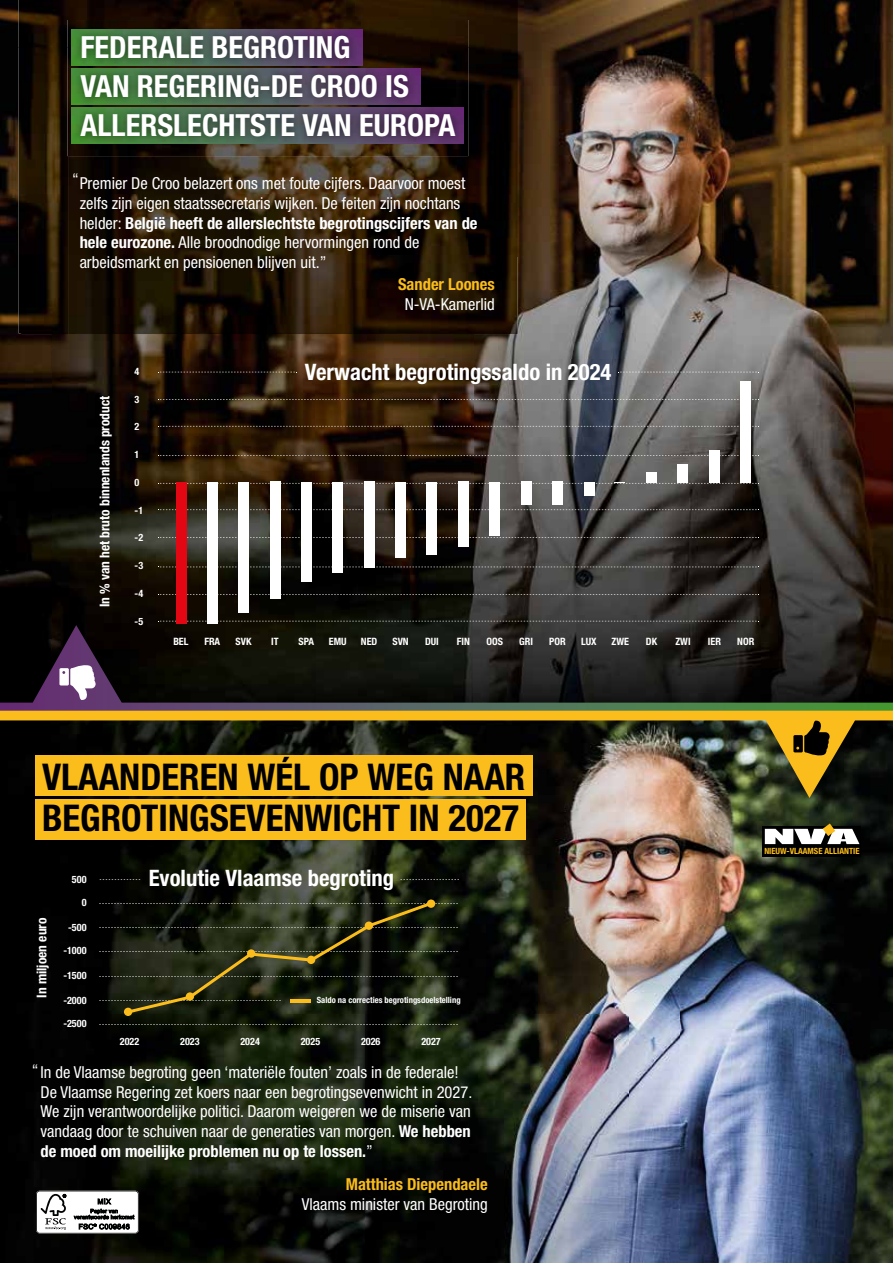
<style>
.page{position:relative;width:893px;height:1263px;background:#fff}
.page>*{position:absolute;margin:0;border:0;box-sizing:border-box;transform-origin:0 0}
.t1{font:700 condensed 36.9px/40.5px "Helvetica Neue LT Std";color:#000}
.t2{font:700 condensed 30.6px/39px "Helvetica Neue LT Std";color:#fff}
.t3{font:700 condensed 22.65px "Helvetica Neue LT Std";color:#fff}
.t4{font:condensed 16.5px/19.8px "Helvetica Neue LT Std";color:#fff}
.t5{font:700 condensed 16.5px "Helvetica Neue LT Std";color:#fbbd1b}
.t6{font:700 condensed 13.5px "Helvetica Neue LT Std";color:#fff}
.t7{font:700 condensed 10.2px "Helvetica Neue LT Std";color:#fff}
.t8{font:700 condensed 10.05px "Helvetica Neue LT Std";color:#fff}
.t9{font:700 condensed 8.55px "Helvetica Neue LT Std";color:#fff}
.t10{font:700 condensed 8.55px "Helvetica Neue LT Std";color:#fbbd1b}
.s1{font-weight:700}
</style>
<div class="page">
<img style="left:0;top:0;width:52px;height:625px">
<img style="left:518px;top:0;width:217px;height:256px">
<img style="left:735px;top:0;width:158px;height:625px">
<img style="left:473px;top:256px;width:263px;height:369px">
<img style="left:52px;top:334px;width:421px;height:291px">
<img style="left:19px;top:0;width:499px;height:47px">
<img style="left:19px;top:47px;width:49px;height:287px">
<img style="left:468px;top:47px;width:50px;height:287px">
<img style="left:68px;top:156px;width:400px;height:178px">
<img style="left:0;top:798px;width:893px;height:465px">
<div style="left:36px;top:799px;width:490px;height:40px;background:#fbbd1b"></div>
<img style="left:68px;top:20px;width:400px;height:136px">
<img style="left:72px;top:29px;width:291px;height:36px">
<img style="left:72px;top:68px;width:349px;height:36px">
<img style="left:72px;top:107px;width:392px;height:36px">
<svg style="left:158px;top:621px;width:601px;height:1px"></svg>
<svg style="left:158px;top:594px;width:601px;height:1px"></svg>
<svg style="left:158px;top:567px;width:601px;height:1px"></svg>
<svg style="left:158px;top:537px;width:601px;height:1px"></svg>
<svg style="left:158px;top:509px;width:601px;height:1px"></svg>
<svg style="left:158px;top:455px;width:601px;height:1px"></svg>
<svg style="left:158px;top:426px;width:601px;height:1px"></svg>
<svg style="left:158px;top:399px;width:601px;height:1px"></svg>
<svg style="left:158px;top:372px;width:139px;height:1px"></svg>
<svg style="left:618px;top:372px;width:141px;height:1px"></svg>
<div style="left:176px;top:482px;width:10px;height:142px;background:#e30613"></div>
<div style="left:207px;top:482px;width:11px;height:142px;background:#fff"></div>
<div style="left:239px;top:482px;width:10px;height:130px;background:#fff"></div>
<div style="left:270px;top:482px;width:10px;height:117px;background:#fff"></div>
<div style="left:301px;top:482px;width:11px;height:100px;background:#fff"></div>
<div style="left:333px;top:482px;width:10px;height:91px;background:#fff"></div>
<div style="left:364px;top:482px;width:10px;height:86px;background:#fff"></div>
<div style="left:395px;top:482px;width:10px;height:75px;background:#fff"></div>
<div style="left:427px;top:482px;width:10px;height:72px;background:#fff"></div>
<div style="left:458px;top:482px;width:10px;height:65px;background:#fff"></div>
<div style="left:490px;top:482px;width:10px;height:53px;background:#fff"></div>
<div style="left:521px;top:482px;width:10px;height:23px;background:#fff"></div>
<div style="left:553px;top:482px;width:10px;height:23px;background:#fff"></div>
<div style="left:584px;top:482px;width:10px;height:13px;background:#fff"></div>
<div style="left:647px;top:473px;width:10px;height:10px;background:#fff"></div>
<svg style="left:158px;top:482px;width:601px;height:2px"></svg>
<div style="left:678px;top:464px;width:10px;height:19px;background:#fff"></div>
<div style="left:709px;top:450px;width:11px;height:33px;background:#fff"></div>
<div style="left:741px;top:381px;width:10px;height:102px;background:#fff"></div>
<div style="left:763px;top:826px;width:98px;height:31px;background:#000"></div>
<svg style="left:765px;top:823px;width:94px;height:21px"></svg>
<svg style="left:0;top:625px;width:893px;height:86px;background:#1f1f1b"></svg>
<svg style="left:0;top:711px;width:893px;height:87px;background:#7f651f"></svg>
<svg style="left:793px;top:721px;width:37px;height:34px"></svg>
<svg style="left:59px;top:665px;width:37px;height:35px"></svg>
<svg style="left:400px;top:879px;width:59px;height:1px"></svg>
<svg style="left:100px;top:879px;width:40px;height:1px"></svg>
<svg style="left:99px;top:1024px;width:359px;height:1px"></svg>
<svg style="left:99px;top:902px;width:359px;height:111px;background:#232715"></svg>
<div style="left:427px;top:899px;width:8px;height:9px;background:#fbbd1b;border-radius:50%"></div>
<div style="left:365px;top:921px;width:8px;height:9px;background:#fbbd1b;border-radius:50%"></div>
<div style="left:307px;top:956px;width:8px;height:8px;background:#fbbd1b;border-radius:50%"></div>
<div style="left:247px;top:949px;width:8px;height:9px;background:#fbbd1b;border-radius:50%"></div>
<div style="left:186px;top:992px;width:8px;height:9px;background:#fbbd1b;border-radius:50%"></div>
<div style="left:124px;top:1008px;width:8px;height:8px;background:#fbbd1b;border-radius:50%"></div>
<svg style="left:36px;top:1191px;width:103px;height:42px"></svg>
<h2 class="t2" style="left:80px;top:27px;width:376px">FEDERALE BEGROTING<br>VAN REGERING-DE CROO IS<br>ALLERSLECHTSTE VAN EUROPA</h2>
<p class="t4" style="left:72px;top:169px;width:8px">“</p>
<p class="t4" style="left:80px;top:173px;width:399px">Premier De Croo belazert ons met foute cijfers. Daarvoor moest zelfs zijn eigen staatssecretaris wijken. De feiten zijn nochtans helder: <span class="s1">België heeft de allerslechtste begrotingscijfers van de hele eurozone.</span> Alle broodnodige hervormingen rond de arbeidsmarkt en pensioenen blijven uit.”</p>
<p class="t6" style="left:97px;top:607px;width:213px;rotate:-90deg">In % van het bruto binnenlands product</p>
<p class="t8" style="left:135px;top:365px;width:6px">4</p>
<p class="t8" style="left:135px;top:393px;width:6px">3</p>
<p class="t8" style="left:135px;top:421px;width:6px">2</p>
<p class="t8" style="left:135px;top:448px;width:6px">1</p>
<p class="t8" style="left:135px;top:476px;width:6px">0</p>
<p class="t8" style="left:135px;top:504px;width:10px">-1</p>
<p class="t8" style="left:135px;top:532px;width:10px">-2</p>
<p class="t8" style="left:135px;top:559px;width:10px">-3</p>
<p class="t8" style="left:135px;top:587px;width:10px">-4</p>
<p class="t8" style="left:135px;top:615px;width:10px">-5</p>
<p class="t5" style="left:398px;top:274px;width:98px">Sander Loones</p>
<p class="t4" style="left:405px;top:294px;width:92px">N-VA-Kamerlid</p>
<h3 class="t3" style="left:305px;top:358px;width:308px">Verwacht begrotingssaldo in 2024</h3>
<p class="t8" style="left:173px;top:635px;width:17px">BEL</p>
<p class="t8" style="left:204px;top:635px;width:17px">FRA</p>
<p class="t8" style="left:236px;top:635px;width:17px">SVK</p>
<p class="t8" style="left:271px;top:635px;width:9px">IT</p>
<p class="t8" style="left:299px;top:635px;width:17px">SPA</p>
<p class="t8" style="left:329px;top:635px;width:19px">EMU</p>
<p class="t8" style="left:361px;top:635px;width:18px">NED</p>
<p class="t8" style="left:392px;top:635px;width:18px">SVN</p>
<p class="t8" style="left:425px;top:635px;width:15px">DUI</p>
<p class="t8" style="left:457px;top:635px;width:15px">FIN</p>
<p class="t8" style="left:486px;top:635px;width:18px">OOS</p>
<p class="t8" style="left:519px;top:635px;width:15px">GRI</p>
<p class="t8" style="left:549px;top:635px;width:18px">POR</p>
<p class="t8" style="left:581px;top:635px;width:17px">LUX</p>
<p class="t8" style="left:611px;top:635px;width:19px">ZWE</p>
<p class="t8" style="left:646px;top:635px;width:13px">DK</p>
<p class="t8" style="left:675px;top:635px;width:17px">ZWI</p>
<p class="t8" style="left:708px;top:635px;width:15px">IER</p>
<p class="t8" style="left:737px;top:635px;width:19px">NOR</p>
<h1 class="t1" style="left:42px;top:756px;width:485px">VLAANDEREN WÉL OP WEG NAAR<br>BEGROTINGSEVENWICHT IN 2027</h1>
<p class="t6" style="left:33px;top:998px;width:81px;rotate:-90deg">In miljoen euro</p>
<p class="t7" style="left:72px;top:874px;width:16px">500</p>
<p class="t7" style="left:82px;top:896px;width:6px">0</p>
<p class="t7" style="left:68px;top:921px;width:20px">-500</p>
<p class="t7" style="left:63px;top:944px;width:25px">-1000</p>
<p class="t7" style="left:63px;top:969px;width:25px">-1500</p>
<p class="t7" style="left:63px;top:994px;width:25px">-2000</p>
<p class="t7" style="left:63px;top:1017px;width:25px">-2500</p>
<h3 class="t3" style="left:149px;top:865px;width:247px">Evolutie Vlaamse begroting</h3>
<p class="t9" style="left:317px;top:995px;width:145px">Saldo na correcties begrotingsdoelstelling</p>
<p class="t7" style="left:120px;top:1035px;width:21px">2022</p>
<p class="t7" style="left:180px;top:1035px;width:21px">2023</p>
<p class="t7" style="left:240px;top:1035px;width:21px">2024</p>
<p class="t7" style="left:301px;top:1035px;width:21px">2025</p>
<p class="t7" style="left:361px;top:1035px;width:21px">2026</p>
<p class="t7" style="left:421px;top:1035px;width:21px">2027</p>
<p class="t4" style="left:32px;top:1060px;width:8px">“</p>
<p class="t4" style="left:41px;top:1062px;width:433px">In de Vlaamse begroting geen ‘materiële fouten’ zoals in de federale!<br>De Vlaamse Regering zet koers naar een begrotingsevenwicht in 2027.<br>We zijn verantwoordelijke politici. Daarom weigeren we de miserie van vandaag door te schuiven naar de generaties van morgen. <span class="s1">We hebben de moed om moeilijke problemen nu op te lossen.</span>”</p>
<p class="t5" style="left:346px;top:1174px;width:143px">Matthias Diependaele</p>
<p class="t4" style="left:302px;top:1194px;width:187px">Vlaams minister van Begroting</p>
<p class="t10" style="left:764px;top:845px;width:97px">NIEUW-VLAAMSE ALLIANTIE</p>
</div>
